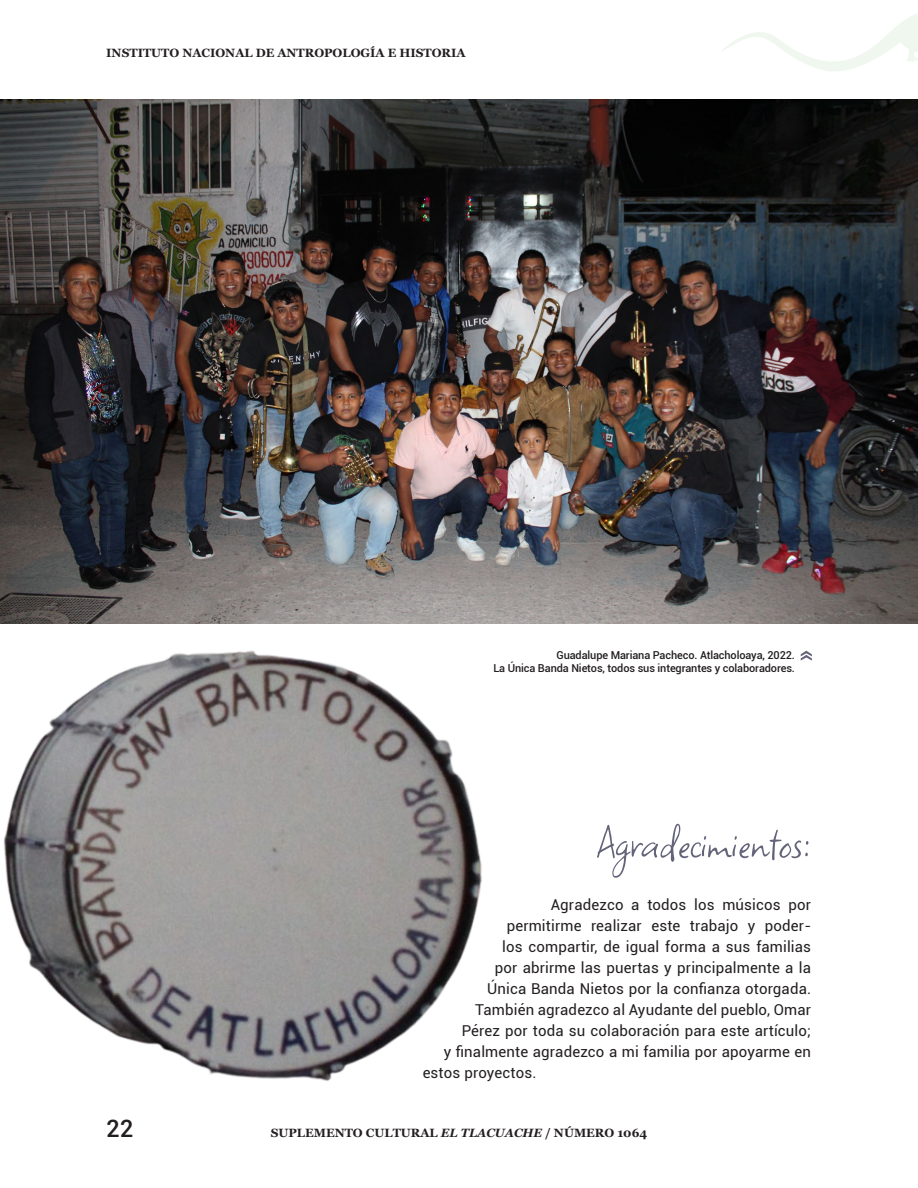
<style>
.page{position:relative;width:918px;height:1188px;background:#fff}
.page>*{position:absolute;margin:0;border:0;box-sizing:border-box;transform-origin:0 0}
.Texto_nota_al{font:52.5px "Square Peg";color:#63637a}
.t1{font:500 24px "Roboto";color:#231f20}
.TEXTO_COMPLETO{font:15px "Roboto";letter-spacing:.01em;color:#231f20}
.t2{font:700 12px "Georgia";color:#231f20}
.t3{font:500 10.95px "Roboto";letter-spacing:-.01em;color:#231f20}
.s1{font-style:italic}
</style>
<div class="page">
<img style="left:0;top:99px;width:918px;height:524px">
<img style="left:3px;top:650px;width:479px;height:431px">
<svg style="left:801px;top:651px;width:11px;height:10px"></svg>
<svg style="left:722px;top:14px;width:196px;height:57px"></svg>
<p class="t2" style="left:106px;top:45px;width:361px">INSTITUTO NACIONAL DE ANTROPOLOGÍA E HISTORIA</p>
<p class="t3" style="left:556px;top:647px;width:240px">Guadalupe Mariana Pacheco. Atlacholoaya, 2022.</p>
<p class="t3" style="left:493px;top:661px;width:303px">La Única Banda Nietos, todos sus integrantes y colaboradores.</p>
<p class="Texto_nota_al" style="left:598px;top:804px;width:215px">Agradecimientos:</p>
<h2 class="t1" style="left:106px;top:1112px;width:29px">22</h2>
<p class="TEXTO_COMPLETO" style="left:551px;top:894px;width:262px">Agradezco a todos los músicos por</p>
<p class="TEXTO_COMPLETO" style="left:507px;top:915px;width:306px">permitirme realizar este trabajo y poder-</p>
<p class="TEXTO_COMPLETO" style="left:502px;top:936px;width:310px">los compartir, de igual forma a sus familias</p>
<p class="TEXTO_COMPLETO" style="left:495px;top:957px;width:318px">por abrirme las puertas y principalmente a la</p>
<p class="TEXTO_COMPLETO" style="left:487px;top:978px;width:325px">Única Banda Nietos por la confianza otorgada.</p>
<p class="TEXTO_COMPLETO" style="left:475px;top:999px;width:337px">También agradezco al Ayudante del pueblo, Omar</p>
<p class="TEXTO_COMPLETO" style="left:462px;top:1020px;width:351px">Pérez por toda su colaboración para este artículo;</p>
<p class="TEXTO_COMPLETO" style="left:444px;top:1041px;width:369px">y finalmente agradezco a mi familia por apoyarme en</p>
<p class="TEXTO_COMPLETO" style="left:423px;top:1062px;width:115px">estos proyectos.</p>
<p class="t2" style="left:271px;top:1125px;width:378px">SUPLEMENTO CULTURAL <span class="s1">EL TLACUACHE</span> / NÚMERO 1064</p>
</div>
